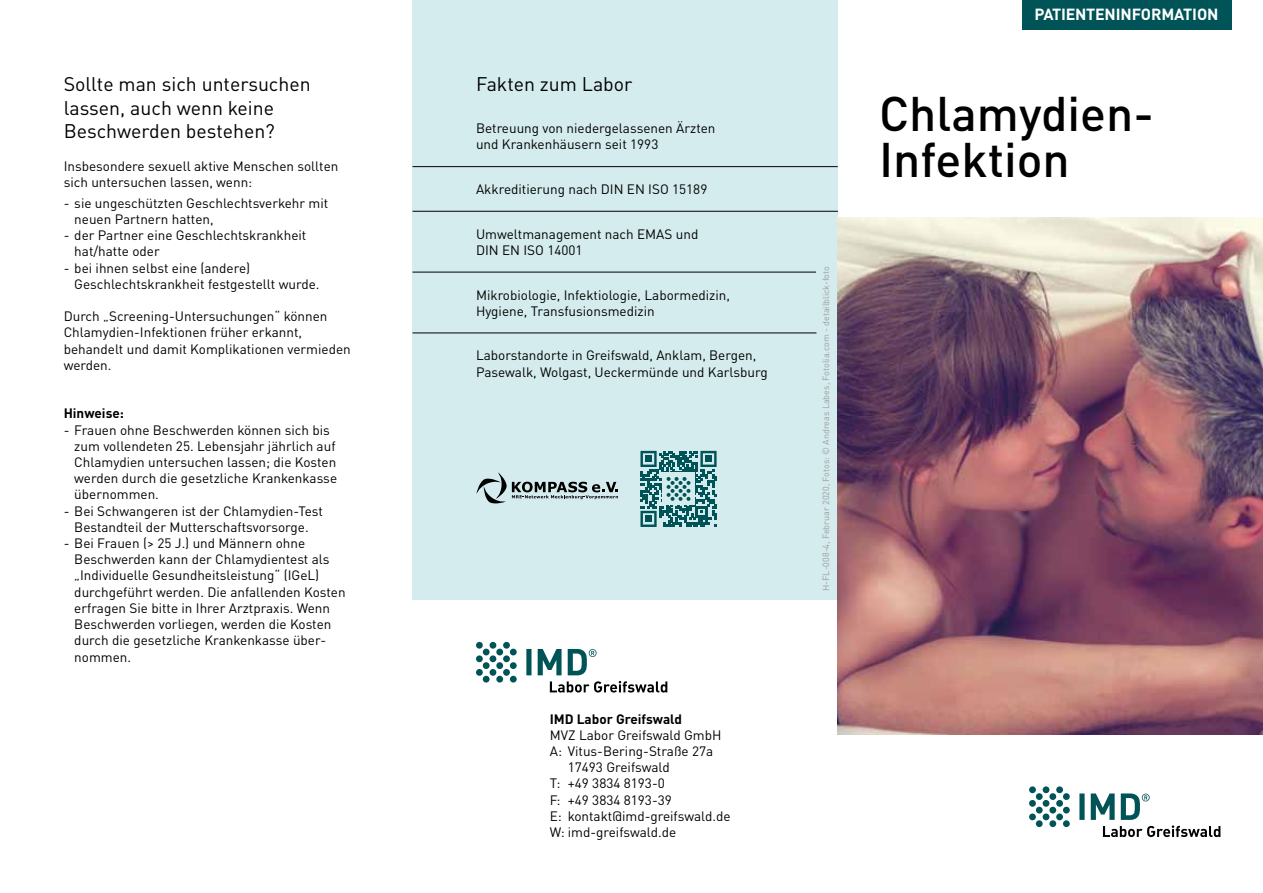
<style>
.page{position:relative;width:1263px;height:893px;background:#fff}
.page>*{position:absolute;margin:0;border:0;box-sizing:border-box;transform-origin:0 0}
.t1{font:500 48px/46.5px "DINOT";color:#000}
.t2{font:19.5px/23.4px "DINOT";color:#000}
.t3{font:700 15.9px "DINOT";letter-spacing:-.015em;color:#fff}
.t4{font:13.5px/16.2px "DINOT";color:#000}
.t5{font:700 13.5px "DINOT";color:#000}
.t6{font:9px "DINOT";color:#9d9d9c}
</style>
<div class="page">
<div style="left:412px;top:0;width:426px;height:599px;background:#d5ecee"></div>
<hr style="left:412px;top:166px;width:426px;height:1px;background:#000">
<hr style="left:412px;top:333px;width:404px;height:1px;background:#000">
<hr style="left:412px;top:211px;width:426px;height:1px;background:#000">
<hr style="left:412px;top:272px;width:404px;height:1px;background:#000">
<svg style="left:1079px;top:793px;width:141px;height:44px"></svg>
<svg style="left:1029px;top:786px;width:41px;height:41px"></svg>
<svg style="left:550px;top:681px;width:117px;height:11px"></svg>
<svg style="left:526px;top:649px;width:70px;height:26px"></svg>
<svg style="left:476px;top:642px;width:41px;height:41px"></svg>
<img style="left:838px;top:218px;width:425px;height:517px">
<div style="left:1022px;top:0;width:209px;height:30px;background:#005357"></div>
<svg style="left:640px;top:451px;width:77px;height:76px"></svg>
<svg style="left:476px;top:472px;width:142px;height:32px"></svg>
<h2 class="t2" style="left:64px;top:72px;width:249px">Sollte man sich untersuchen lassen, auch wenn keine<br>Beschwerden bestehen?</h2>
<p class="t4" style="left:64px;top:157px;width:276px">Insbesondere sexuell aktive Menschen sollten sich untersuchen lassen, wenn:</p>
<p class="t4" style="left:74px;top:195px;width:255px;text-indent:-11px">- sie ungeschützten Geschlechtsverkehr mit neuen Partnern hatten,</p>
<p class="t4" style="left:74px;top:227px;width:234px;text-indent:-11px">- der Partner eine Geschlechtskrankheit hat/hatte oder</p>
<p class="t4" style="left:74px;top:259px;width:247px;text-indent:-11px">- bei ihnen selbst eine (andere)<br>Geschlechtskrankheit festgestellt wurde.</p>
<p class="t4" style="left:64px;top:308px;width:289px">Durch „Screening-Untersuchungen“ können Chlamydien-Infektionen früher erkannt, behandelt und damit Komplikationen vermieden werden.</p>
<p class="t5" style="left:64px;top:405px;width:62px">Hinweise:</p>
<p class="t4" style="left:74px;top:421px;width:264px;text-indent:-11px">- Frauen ohne Beschwerden können sich bis zum vollendeten 25. Lebensjahr jährlich auf Chlamydien untersuchen lassen; die Kosten werden durch die gesetzliche Krankenkasse übernommen.</p>
<p class="t4" style="left:64px;top:502px;width:261px;text-align:center">- Bei Schwangeren ist der Chlamydien-Test<br>Bestandteil der Mutterschaftsvorsorge.</p>
<p class="t4" style="left:74px;top:535px;width:273px;text-indent:-11px">- Bei Frauen (&gt; 25 J.) und Männern ohne Beschwerden kann der Chlamydientest als „Individuelle Gesundheitsleistung“ (IGeL) durchgeführt werden. Die anfallenden Kosten erfragen Sie bitte in Ihrer Arztpraxis. Wenn Beschwerden vorliegen, werden die Kosten durch die gesetzliche Krankenkasse über&shy;nommen.</p>
<h2 class="t2" style="left:476px;top:72px;width:158px">Fakten zum Labor</h2>
<p class="t4" style="left:476px;top:120px;width:241px">Betreuung von niedergelassenen Ärzten und Krankenhäusern seit 1993</p>
<p class="t4" style="left:476px;top:181px;width:233px">Akkreditierung nach DIN EN ISO 15189</p>
<p class="t4" style="left:476px;top:226px;width:224px">Umweltmanagement nach EMAS und<br>DIN EN ISO 14001</p>
<p class="t4" style="left:476px;top:286px;width:256px">Mikrobiologie, Infektiologie, Labormedizin,<br>Hygiene, Transfusionsmedizin</p>
<p class="t4" style="left:476px;top:347px;width:293px">Laborstandorte in Greifswald, Anklam, Bergen,<br>Pasewalk, Wolgast, Ueckermünde und Karlsburg</p>
<p class="t5" style="left:550px;top:710px;width:134px">IMD Labor Greifswald</p>
<p class="t4" style="left:550px;top:727px;width:173px">MVZ Labor Greifswald GmbH</p>
<p class="t4" style="left:550px;top:743px;width:165px">A: Vitus-Bering-Straße 27a</p>
<p class="t4" style="left:568px;top:759px;width:103px">17493 Greifswald</p>
<p class="t4" style="left:550px;top:775px;width:117px">T: +49 3834 8193-0</p>
<p class="t4" style="left:550px;top:791px;width:124px">F: +49 3834 8193-39</p>
<p class="t4" style="left:550px;top:808px;width:182px">E: kontakt@imd-greifswald.de</p>
<p class="t4" style="left:550px;top:824px;width:128px">W: imd-greifswald.de</p>
<p class="t6" style="left:820px;top:591px;width:326px;rotate:-90deg">H-FL-008-4, Februar 2020, Fotos: © Andreas Labes, Fotolia.com - detailblick-foto</p>
<p class="t3" style="left:1034px;top:4px;width:137px">PATIENTENin formati</p>
<p class="t3" style="left:1197px;top:4px;width:20px">on</p>
<h1 class="t1" style="left:879px;top:89px;width:276px">Chlamydien-<br>Infektion</h1>
</div>
